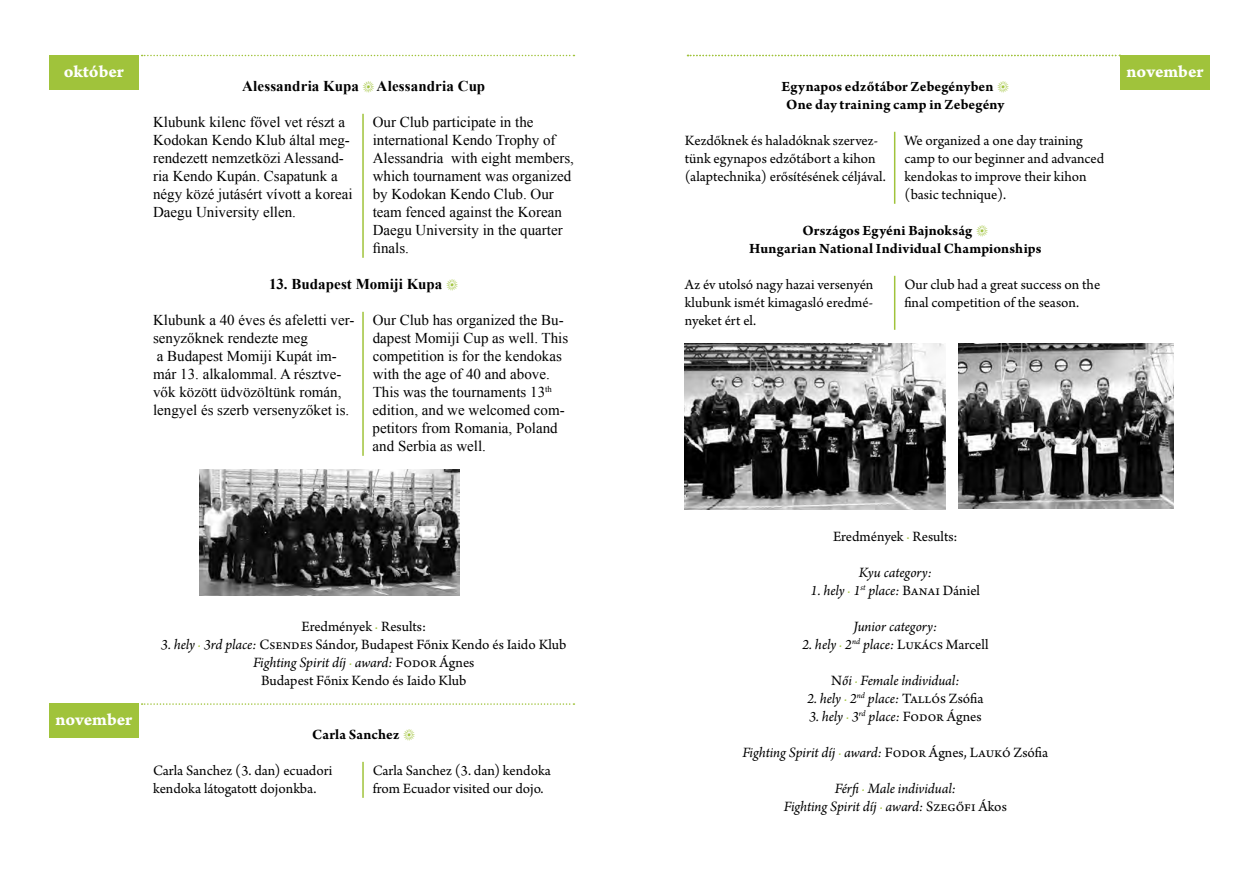
<style>
.page{position:relative;width:1259px;height:893px;background:#fff}
.page>*{position:absolute;margin:0;border:0;box-sizing:border-box;transform-origin:0 0}
.t1{font:18px "Arno Pro Bold Caption";letter-spacing:-.005em;color:#fff}
.t2{font:15px/18px "Times New Roman";color:#000}
.t3{font:15px/18px "Arno Pro";letter-spacing:-.005em;color:#000}
.t4{font:italic 15px/18px "Arno Pro";letter-spacing:-.005em;color:#000;text-align:center}
.t5{font:700 15px/18px "Arno Pro";letter-spacing:.01em;color:#000;text-align:center}
.t6{font:700 15px "Times New Roman";color:#000}
.s1{font-family:"Arno Pro";color:#a0c33b}
.s2{color:#a0c33b}
.s3{font-style:italic}
.s4{font-style:italic;color:#a0c33b}
.s5{font-style:normal}
</style>
<div class="page">
<img style="left:958px;top:343px;width:216px;height:165px">
<img style="left:685px;top:343px;width:260px;height:166px">
<img style="left:200px;top:469px;width:259px;height:126px">
<hr style="left:894px;top:276px;width:1px;height:54px;background:#a0c33b">
<div style="left:49px;top:703px;width:90px;height:35px;background:#a0c33b"></div>
<svg style="left:142px;top:703px;width:432px;height:2px"></svg>
<hr style="left:362px;top:762px;width:2px;height:36px;background:#a0c33b">
<hr style="left:362px;top:312px;width:2px;height:144px;background:#a0c33b">
<hr style="left:362px;top:114px;width:2px;height:144px;background:#a0c33b">
<div style="left:1120px;top:55px;width:90px;height:35px;background:#a0c33b"></div>
<svg style="left:687px;top:55px;width:433px;height:1px"></svg>
<hr style="left:894px;top:132px;width:1px;height:72px;background:#a0c33b">
<div style="left:49px;top:55px;width:90px;height:35px;background:#a0c33b"></div>
<svg style="left:142px;top:55px;width:432px;height:1px"></svg>
<p class="t1" style="left:64px;top:60px;width:62px">október</p>
<p class="t6" style="left:242px;top:76px;width:245px">Alessandria Kupa <span class="s1">•</span>Alessandria Cup</p>
<p class="t2" style="left:153px;top:113px;width:201px">Klubunk kilenc fővel vet részt a<br>Kodokan Kendo Klub által meg&shy;rendezett nemzetközi Alessand&shy;ria Kendo Kupán. Csapatunk a négy közé jutásért vívott a koreai<br>Daegu University ellen.</p>
<p class="t2" style="left:373px;top:113px;width:203px">Our Club participate in the international Kendo Trophy of<br>Alessandria with eight members, which tournament was organized by Kodokan Kendo Club. Our team fenced against the Korean<br>Daegu University in the quarter finals.</p>
<p class="t6" style="left:269px;top:274px;width:191px">13. Budapest Momiji Kupa <span class="s1">•</span></p>
<p class="t2" style="left:153px;top:311px;width:203px">Klubunk a 40 éves és afeletti ver&shy;senyzőknek rendezte meg<br>a Budapest Momiji Kupát im&shy;már 13. alkalommal. A résztve&shy;vők között üdvözöltünk román, lengyel és szerb versenyzőket is.</p>
<p class="t2" style="left:373px;top:311px;width:197px">Our Club has organized the Bu&shy;dapest Momiji Cup as well. This competition is for the kendokas with the age of 40 and above.<br>This was the tournaments 13<sup>th </sup>edition, and we welcomed com&shy;petitors from Romania, Poland and Serbia as well.</p>
<p class="t1" style="left:55px;top:709px;width:79px">november</p>
<p class="t3" style="left:301px;top:619px;width:126px">Eredmények <span class="s2">·</span> Results:</p>
<p class="t3" style="left:161px;top:637px;width:407px;text-align:center"><span class="s3">3. hely</span> <span class="s4">·</span> <span class="s3">3rd place:</span> Csendes Sándor, Budapest Főnix Kendo és Iaido Klub<br><span class="s3">Fighting Spirit díj</span> <span class="s4">·</span> <span class="s3">award:</span> Fodor Ágnes<br>Budapest Főnix Kendo és Iaido Klub</p>
<p class="t5" style="left:312px;top:727px;width:105px">Carla Sanchez <span class="s2">•</span></p>
<p class="t3" style="left:153px;top:763px;width:181px">Carla Sanchez (3. dan) ecuadori kendoka látogatott dojonkba.</p>
<p class="t3" style="left:373px;top:763px;width:180px">Carla Sanchez (3. dan) kendoka from Ecuador visited our dojo.</p>
<p class="t5" style="left:781px;top:79px;width:229px">Egynapos edzőtábor Zebegényben <span class="s2">•<br></span>One day training camp in Zebegény</p>
<p class="t3" style="left:685px;top:133px;width:203px">Kezdőknek és haladóknak szervez&shy;tünk egynapos edzőtábort a kihon (alaptechnika) erősítésének céljával.</p>
<p class="t3" style="left:904px;top:133px;width:201px">We organized a one day training camp to our beginner and advanced kendokas to improve their kihon (basic technique).</p>
<p class="t5" style="left:749px;top:223px;width:294px">Országos Egyéni Bajnokság <span class="s2">•<br></span>Hungarian National Individual Championships</p>
<p class="t3" style="left:685px;top:277px;width:190px;text-align:justify">Az év utolsó nagy hazai versenyén klubunk ismét kimagasló eredmé&shy;nyeket ért el.</p>
<p class="t3" style="left:904px;top:277px;width:197px">Our club had a great success on the final competition of the season.</p>
<p class="t1" style="left:1126px;top:60px;width:79px">november</p>
<p class="t3" style="left:833px;top:529px;width:126px">Eredmények <span class="s2">·</span> Results:</p>
<p class="t4" style="left:859px;top:565px;width:75px">Kyu category:</p>
<p class="t4" style="left:810px;top:583px;width:171px">1. hely <span class="s2">·</span> 1<sup>st</sup> place: <span class="s5">Banai Dániel</span></p>
<p class="t4" style="left:853px;top:619px;width:85px">Junior category:</p>
<p class="t4" style="left:802px;top:637px;width:188px">2. hely <span class="s2">·</span> 2<sup>nd</sup> place: <span class="s5">Lukács Marcell</span></p>
<p class="t4" style="left:831px;top:673px;width:130px"><span class="s5">N</span>ői <span class="s2">·</span> Female individual:</p>
<p class="t4" style="left:807px;top:691px;width:178px">2. hely <span class="s2">·</span> 2<sup>nd</sup> place: <span class="s5">Tallós Zsófia</span></p>
<p class="t4" style="left:809px;top:709px;width:174px">3. hely <span class="s2">·</span> 3<sup>rd</sup> place: <span class="s5">Fodor Ágnes</span></p>
<p class="t4" style="left:742px;top:745px;width:307px">Fighting Spirit díj <span class="s2">·</span> award: <span class="s5">Fodor Ágnes, Laukó Zsófia</span></p>
<p class="t4" style="left:784px;top:781px;width:224px">Férfi <span class="s2">·</span> Male individual:<br>Fighting Spirit díj <span class="s2">·</span> award: <span class="s5">Szegőfi Ákos</span></p>
</div>
